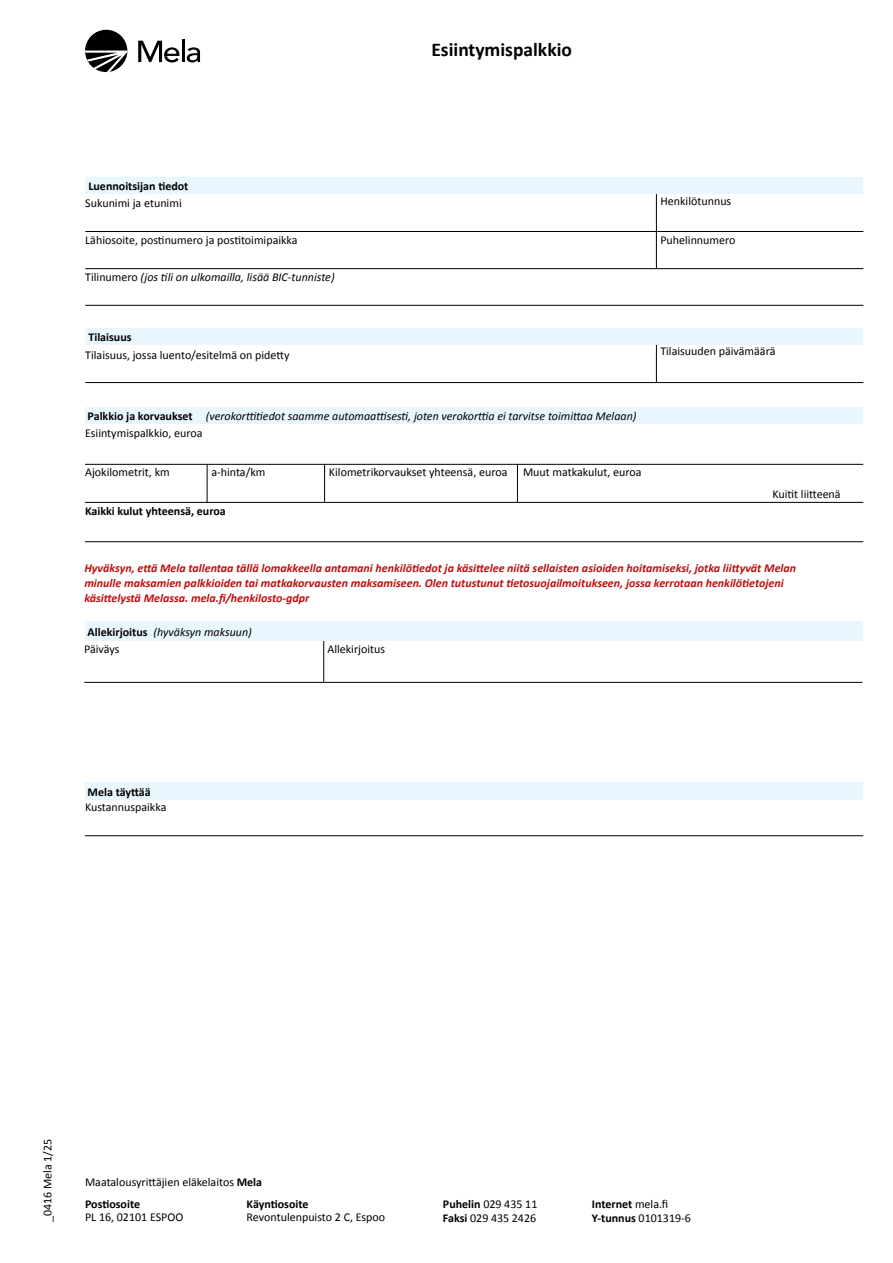
<style>
.page{position:relative;width:893px;height:1263px;background:#fff}
.page>*{position:absolute;margin:0;border:0;box-sizing:border-box;transform-origin:0 0}
.H1_PÄÄOTSIKKO{font:700 19.5px "Calibri";color:#000}
.LEIPÄ{font:12px/22.4px "Calibri";color:#000}
.LEIPÄ-2{font:italic 700 12px/15px "Calibri";color:#c00d0e}
.LEIPÄ-3{font:italic 12px "Calibri";color:#000}
.ALATUNNISTE{font:12px "Calibri";color:#000}
.H2_VÄLIOTSIKKO{font:700 12px "Calibri";color:#000}
.ALATUNNISTE-2{font:700 12px "Calibri";color:#000}
.LEIPÄ_lihavoitu{font:700 12px "Calibri";color:#000}
.LEIPÄ_kursivoitu{font:italic 12px "Calibri";color:#000}
.LEIPÄ_1{font:12px "Calibri";color:#000}
.H2_vo{font:700 12px "Calibri";color:#000}
.s1{font-style:normal}
.s2{font-weight:700}
.s3{font-weight:400}
</style>
<div class="page">
<hr style="left:323px;top:638px;width:1px;height:44px;background:#000">
<hr style="left:324px;top:464px;width:1px;height:38px;background:#000">
<hr style="left:656px;top:188px;width:1px;height:80px;background:#000">
<div style="left:85px;top:621px;width:777px;height:19px;background:#eaf6fe"></div>
<div style="left:85px;top:177px;width:778px;height:16px;background:#eaf6fe"></div>
<hr style="left:85px;top:231px;width:778px;height:1px;background:#000">
<hr style="left:85px;top:268px;width:778px;height:1px;background:#000">
<hr style="left:85px;top:305px;width:778px;height:1px;background:#000">
<hr style="left:85px;top:382px;width:778px;height:1px;background:#000">
<hr style="left:84px;top:682px;width:778px;height:1px;background:#000">
<hr style="left:656px;top:342px;width:1px;height:40px;background:#000">
<div style="left:85px;top:328px;width:778px;height:17px;background:#eaf6fe"></div>
<div style="left:85px;top:407px;width:778px;height:17px;background:#eaf6fe"></div>
<hr style="left:85px;top:464px;width:778px;height:1px;background:#000">
<hr style="left:85px;top:502px;width:778px;height:1px;background:#000">
<hr style="left:207px;top:465px;width:1px;height:37px;background:#000">
<hr style="left:85px;top:541px;width:778px;height:1px;background:#000">
<hr style="left:517px;top:464px;width:1px;height:38px;background:#000">
<svg style="left:138px;top:41px;width:41px;height:21px"></svg>
<hr style="left:182px;top:39px;width:3px;height:23px;background:#000">
<svg style="left:187px;top:47px;width:13px;height:15px"></svg>
<div style="left:85px;top:30px;width:42px;height:42px;background:#000;border-radius:50%"></div>
<svg style="left:85px;top:51px;width:42px;height:21px"></svg>
<div style="left:85px;top:782px;width:777px;height:17px;background:#eaf6fe"></div>
<hr style="left:85px;top:835px;width:778px;height:1px;background:#000">
<h2 class="H2_VÄLIOTSIKKO" style="left:88px;top:177px;width:102px">Luennoitsijan tiedot</h2>
<h1 class="H1_PÄÄOTSIKKO" style="left:431px;top:36px;width:142px">Esiintymispalkkio</h1>
<p class="LEIPÄ" style="left:85px;top:191px;width:98px">Sukunimi ja etunimi</p>
<p class="LEIPÄ" style="left:660px;top:190px;width:72px">Henkilötunnus</p>
<p class="LEIPÄ" style="left:85px;top:228px;width:214px">Lähiosoite, postinumero ja postitoimipaikka</p>
<p class="LEIPÄ-3" style="left:85px;top:269px;width:251px"><span class="s1">Tilinumero</span> (jos tili on ulkomailla, lisää BIC-tunniste)</p>
<h2 class="H2_VÄLIOTSIKKO" style="left:88px;top:329px;width:45px">Tilaisuus</h2>
<p class="LEIPÄ" style="left:85px;top:343px;width:206px">Tilaisuus, jossa luento/esitelmä on pidetty</p>
<p class="LEIPÄ" style="left:660px;top:228px;width:77px">Puhelinnumero</p>
<p class="LEIPÄ" style="left:660px;top:340px;width:117px">Tilaisuuden päivämäärä</p>
<p class="LEIPÄ-3" style="left:206px;top:408px;width:432px">(verokorttitiedot saamme automaattisesti, joten verokorttia ei tarvitse toimittaa Melaan)</p>
<h2 class="H2_VÄLIOTSIKKO" style="left:88px;top:408px;width:107px">Palkkio ja korvaukset</h2>
<p class="LEIPÄ" style="left:85px;top:421px;width:119px">Esiintymispalkkio, euroa</p>
<p class="LEIPÄ" style="left:85px;top:460px;width:86px">Ajokilometrit, km</p>
<p class="LEIPÄ" style="left:211px;top:460px;width:55px">a-hinta/km</p>
<p class="LEIPÄ" style="left:329px;top:460px;width:180px">Kilometrikorvaukset yhteensä, euroa</p>
<p class="LEIPÄ" style="left:523px;top:460px;width:120px">Muut matkakulut, euroa</p>
<p class="LEIPÄ_lihavoitu" style="left:85px;top:503px;width:142px">Kaikki kulut yhteensä, euroa</p>
<p class="LEIPÄ" style="left:772px;top:482px;width:70px">Kuitit liitteenä</p>
<p class="LEIPÄ-2" style="left:84px;top:560px;width:713px">Hyväksyn, että Mela tallentaa tällä lomakkeella antamani henkilötiedot ja käsittelee niitä sellaisten asioiden hoitamiseksi, jotka liittyvät Melan minulle maksamien palkkioiden tai matkakorvausten maksamiseen. Olen tutustunut tietosuojailmoitukseen, jossa kerrotaan henkilötietojeni käsittelystä Melassa. mela.fi/henkilosto-gdpr</p>
<p class="LEIPÄ_kursivoitu" style="left:153px;top:624px;width:100px">(hyväksyn maksuun)</p>
<h2 class="H2_VÄLIOTSIKKO" style="left:88px;top:624px;width:62px">Allekirjoitus</h2>
<p class="LEIPÄ" style="left:84px;top:637px;width:37px">Päiväys</p>
<h2 class="H2_vo" style="left:88px;top:783px;width:65px">Mela täyttää</h2>
<p class="LEIPÄ_1" style="left:85px;top:799px;width:83px">Kustannuspaikka</p>
<p class="LEIPÄ" style="left:327px;top:637px;width:59px">Allekirjoitus</p>
<p class="LEIPÄ" style="left:36px;top:1222px;width:85px;rotate:-90deg">_0416 Mela 1/25</p>
<p class="LEIPÄ" style="left:247px;top:1170px;width:63px;text-indent:-162px">Maatalousyrittäjien eläkelaitos <span class="s2">Mela<br>Käyntiosoite</span></p>
<p class="ALATUNNISTE" style="left:247px;top:1209px;width:140px">Revontulenpuisto 2 C, Espoo</p>
<p class="ALATUNNISTE-2" style="left:85px;top:1195px;width:57px">Postiosoite</p>
<p class="ALATUNNISTE" style="left:85px;top:1209px;width:100px">PL 16, 02101 ESPOO</p>
<p class="ALATUNNISTE" style="left:443px;top:1195px;width:96px"><span class="s2">Puhelin</span> 029 435 11</p>
<p class="ALATUNNISTE" style="left:443px;top:1210px;width:95px"><span class="s2">Faksi</span> 029 435 2426</p>
<p class="ALATUNNISTE-2" style="left:592px;top:1195px;width:78px">Internet <span class="s3">mela.fi</span></p>
<p class="ALATUNNISTE" style="left:592px;top:1210px;width:101px"><span class="s2">Y-tunnus</span> 0101319-6</p>
</div>
